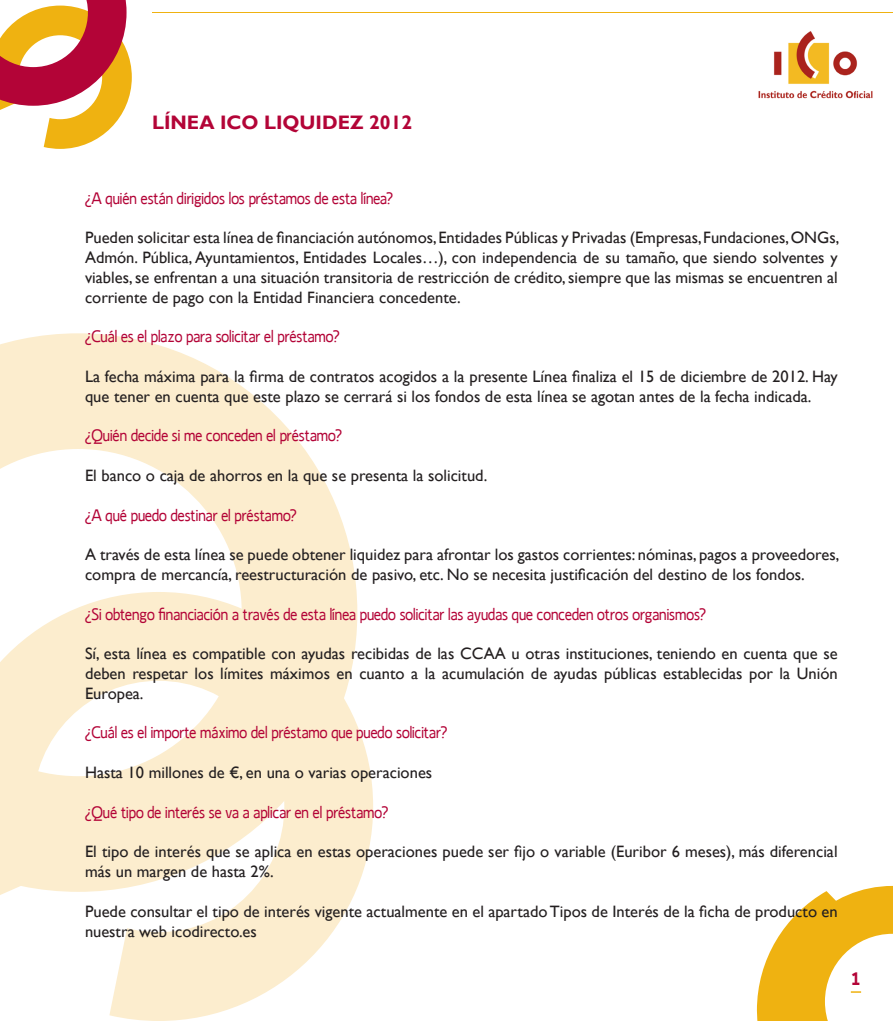
<style>
.page{position:relative;width:893px;height:1021px;background:#fff}
.page>*{position:absolute;margin:0;border:0;box-sizing:border-box;transform-origin:0 0}
.t1{font:700 19.5px "Gill Sans";color:#b30437}
.t2{font:700 18px "Ligurino";color:#b30437}
.t3{font:16.5px/19.8px "Gill Sans";color:#231f20}
.t4{font:16.5px "Ligurino";color:#b30437}
</style>
<div class="page">
<svg style="left:0;top:0;width:132px;height:149px"></svg>
<svg style="left:757px;top:885px;width:136px;height:135px"></svg>
<img style="left:758px;top:31px;width:115px;height:68px">
<hr style="left:152px;top:12px;width:741px;height:1px;background:#efb211">
<svg style="left:0;top:604px;width:373px;height:416px"></svg>
<svg style="left:0;top:333px;width:357px;height:558px;fill:#fcedce"></svg>
<p class="t1" style="left:152px;top:110px;width:262px">LÍNEA ICO LIQUIDEZ 2012</p>
<p class="t4" style="left:85px;top:188px;width:309px">¿A quién están dirigidos los préstamos de esta línea?</p>
<p class="t3" style="left:85px;top:228px;width:756px;text-align:justify">Pueden solicitar esta línea de financiación autónomos, Entidades Públicas y Privadas (Empresas, Fundaciones, ONGs, Admón. Pública, Ayuntamientos, Entidades Locales…), con independencia de su tamaño, que siendo solventes y viables, se enfrentan a una situación transitoria de restricción de crédito, siempre que las mismas se encuentren al corriente de pago con la Entidad Financiera concedente.</p>
<p class="t4" style="left:85px;top:327px;width:256px">¿Cuál es el plazo para solicitar el préstamo?</p>
<p class="t3" style="left:85px;top:367px;width:754px">La fecha máxima para la firma de contratos acogidos a la presente Línea finaliza el 15 de diciembre de 2012. Hay que tener en cuenta que este plazo se cerrará si los fondos de esta línea se agotan antes de la fecha indicada.</p>
<p class="t4" style="left:85px;top:426px;width:258px">¿Quién decide si me conceden el préstamo?</p>
<p class="t3" style="left:85px;top:466px;width:404px">El banco o caja de ahorros en la que se presenta la solicitud.</p>
<p class="t4" style="left:85px;top:505px;width:213px">¿A qué puedo destinar el préstamo?</p>
<p class="t3" style="left:85px;top:545px;width:756px">A través de esta línea se puede obtener liquidez para afrontar los gastos corrientes: nóminas, pagos a proveedores, compra de mercancía, reestructuración de pasivo, etc. No se necesita justificación del destino de los fondos.</p>
<p class="t4" style="left:85px;top:604px;width:622px">¿Si obtengo financiación a través de esta línea puedo solicitar las ayudas que conceden otros organismos?</p>
<p class="t3" style="left:85px;top:644px;width:754px;text-align:justify">Sí, esta línea es compatible con ayudas recibidas de las CCAA u otras instituciones, teniendo en cuenta que se deben respetar los límites máximos en cuanto a la acumulación de ayudas públicas establecidas por la Unión Europea.</p>
<p class="t4" style="left:85px;top:723px;width:364px">¿Cuál es el importe máximo del préstamo que puedo solicitar?</p>
<p class="t3" style="left:85px;top:763px;width:349px">Hasta 10 millones de €, en una o varias operaciones</p>
<p class="t4" style="left:85px;top:802px;width:305px">¿Qué tipo de interés se va a aplicar en el préstamo?</p>
<p class="t3" style="left:85px;top:842px;width:754px">El tipo de interés que se aplica en estas operaciones puede ser fijo o variable (Euribor 6 meses), más diferencial más un margen de hasta 2%.</p>
<p class="t3" style="left:85px;top:901px;width:754px">Puede consultar el tipo de interés vigente actualmente en el apartado Tipos de Interés de la ficha de producto en nuestra web icodirecto.es</p>
<p class="t2" style="left:851px;top:967px;width:12px">1</p>
</div>
